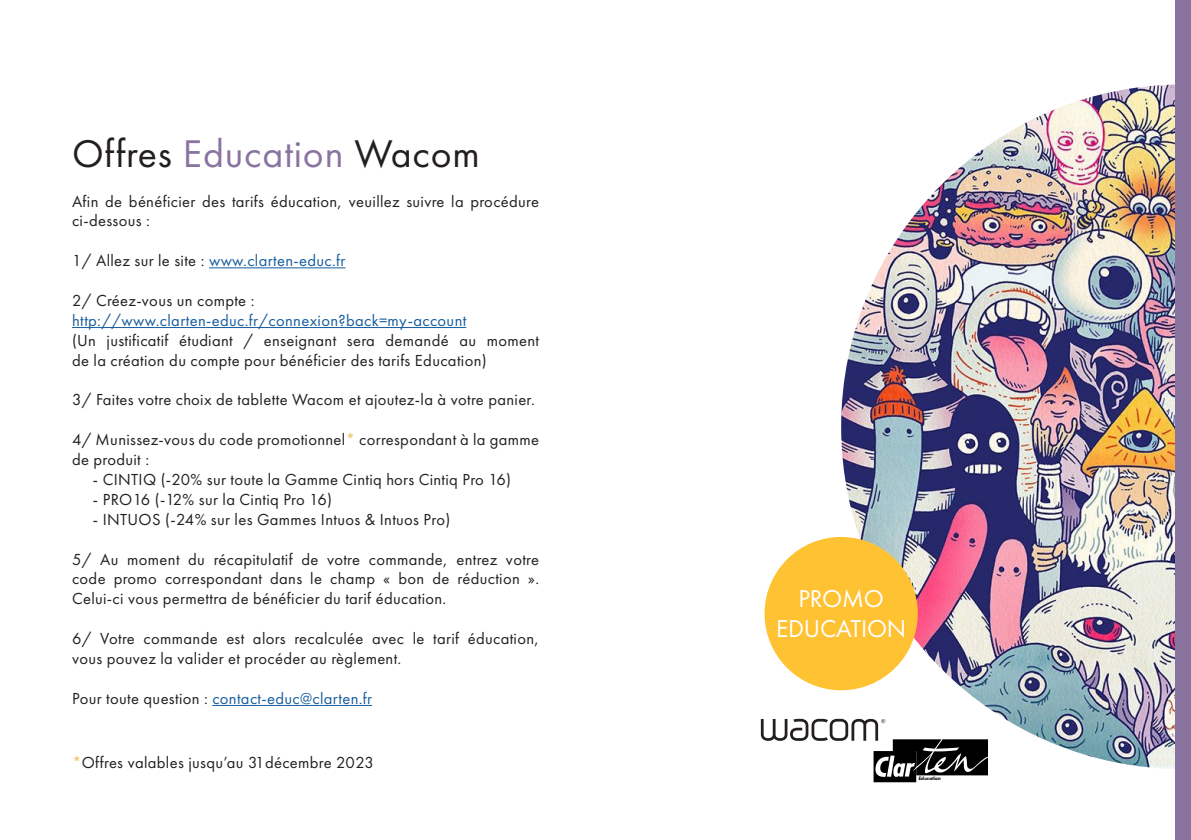
<style>
.page{position:relative;width:1191px;height:840px;background:#fff}
.page>*{position:absolute;margin:0;border:0;box-sizing:border-box;transform-origin:0 0}
.t1{font:40px "Futura PT";letter-spacing:.02em;color:#231f20}
.t2{font:25.4px "Futura PT";letter-spacing:-.01em;color:#fff}
.t3{font:16.6px/19.8px "Futura PT";letter-spacing:.02em;color:#231f20}
.t4{font:16.6px "Futura PT";letter-spacing:.02em;color:#175d9e}
.t5{font:italic 800 5.2px "Futura PT";letter-spacing:-.01em;color:#000}
.s1{color:#8974a0}
.s2{color:#231f20}
.s3{color:#f4bf5a}
</style>
<div class="page">
<hr style="left:209px;top:267px;width:136px;height:1px;background:#175d9e">
<hr style="left:72px;top:327px;width:394px;height:1px;background:#175d9e">
<hr style="left:212px;top:704px;width:160px;height:1px;background:#175d9e">
<img style="left:841px;top:84px;width:334px;height:684px">
<div style="left:764px;top:536px;width:153px;height:154px;background:#ffc233;border-radius:50%"></div>
<div style="left:1175px;top:0;width:16px;height:839px;background:#8974a0"></div>
<svg style="left:761px;top:718px;width:227px;height:63px"></svg>
<p class="t1" style="left:72px;top:130px;width:409px">Offres <span class="s1">Education</span> Wacom</p>
<p class="t3" style="left:72px;top:191px;width:468px">Afin de bénéficier des tarifs éducation, veuillez suivre la procédure ci-dessous :</p>
<p class="t4" style="left:72px;top:251px;width:275px"><span class="s2">1/ Allez sur le site :</span> www.clarten-educ.fr</p>
<p class="t3" style="left:72px;top:290px;width:184px">2/ Créez-vous un compte :</p>
<p class="t4" style="left:72px;top:310px;width:396px">http://www.clarten-educ.fr/connexion?back=my-account</p>
<p class="t3" style="left:72px;top:330px;width:468px">(Un justificatif étudiant / enseignant sera demandé au moment de la création du compte pour bénéficier des tarifs Education)</p>
<p class="t3" style="left:72px;top:389px;width:464px">3/ Faites votre choix de tablette Wacom et ajoutez-la à votre panier.</p>
<p class="t3" style="left:72px;top:429px;width:468px">4/ Munissez-vous du code promotionnel<span class="s3">*</span> correspondant à la gamme de produit :</p>
<p class="t3" style="left:93px;top:469px;width:419px">- CINTIQ (-20% sur toute la Gamme Cintiq hors Cintiq Pro 16)</p>
<p class="t3" style="left:93px;top:489px;width:240px">- PRO16 (-12% sur la Cintiq Pro 16)</p>
<p class="t3" style="left:93px;top:509px;width:359px">- INTUOS (-24% sur les Gammes Intuos &amp; Intuos Pro)</p>
<p class="t3" style="left:72px;top:548px;width:468px;text-align:justify">5/ Au moment du récapitulatif de votre commande, entrez votre code promo correspondant dans le champ « bon de réduction ».<br>Celui-ci vous permettra de bénéficier du tarif éducation.</p>
<p class="t3" style="left:72px;top:628px;width:468px">6/ Votre commande est alors recalculée avec le tarif éducation, vous pouvez la valider et procéder au règlement.</p>
<p class="t4" style="left:72px;top:688px;width:302px"><span class="s2">Pour toute question :</span> contact-educ@clarten.fr</p>
<p class="t3" style="left:72px;top:751px;width:303px"><span class="s3">*</span>Offres valables jusqu’au 31décembre 2023</p>
<p class="t2" style="left:798px;top:582px;width:87px">PROMO</p>
<p class="t2" style="left:776px;top:613px;width:132px">EDUCATION</p>
<p class="t5" style="left:918px;top:775px;width:24px">Education</p>
</div>
